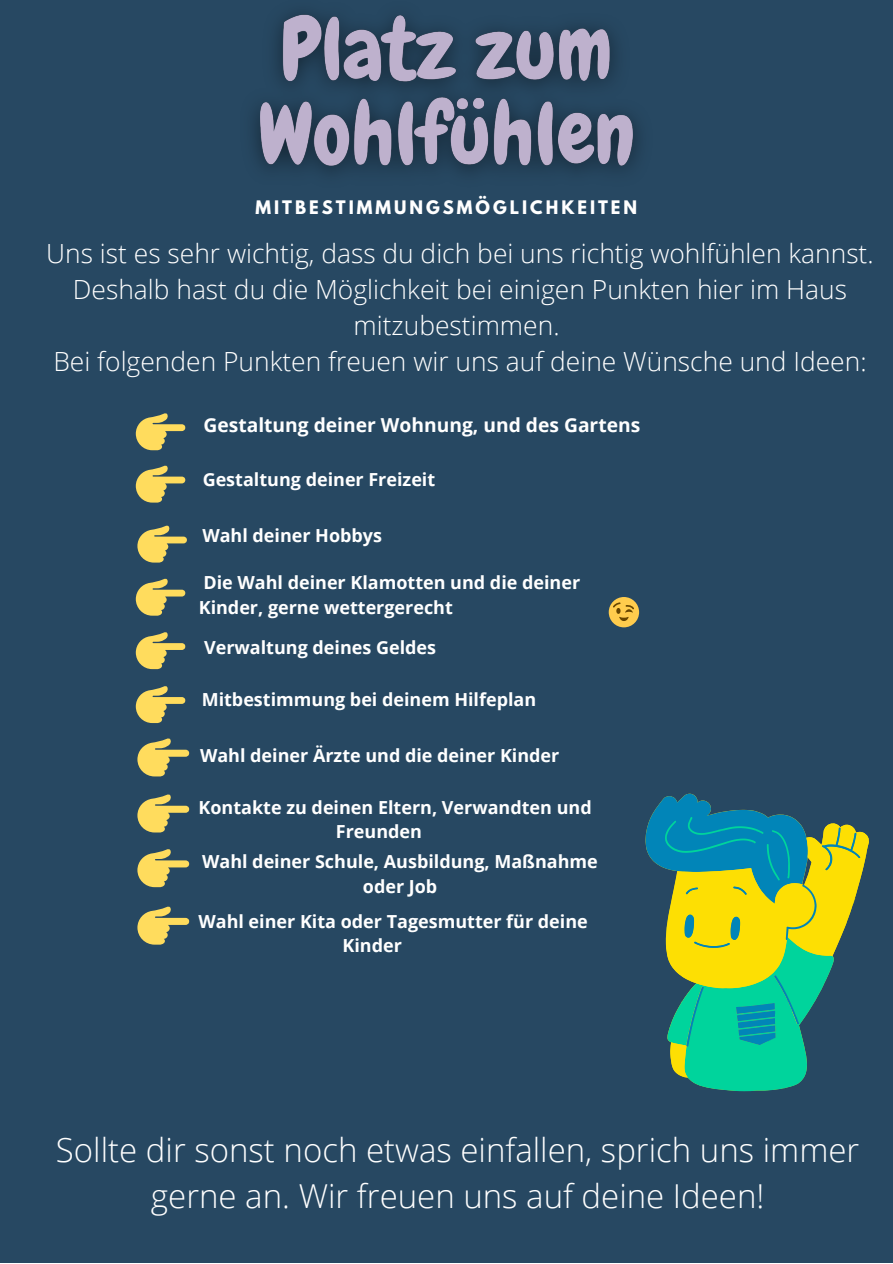
<style>
.page{position:relative;width:893px;height:1264px;background:#fff}
.page>*{position:absolute;margin:0;border:0;box-sizing:border-box;transform-origin:0 0}
.t1{font:300 33px/46px "Open Sans";color:#fff;text-align:center}
.t2{font:300 26.4px/36px "Open Sans";color:#fff;text-align:center}
.t3{font:700 19.2px "Open Sans";color:#fff}
.t4{font:700 18px/24.8px "Open Sans";color:#fff}
.t5{font:700 16.5px "League Spartan";letter-spacing:.18em;color:#fff}
</style>
<div class="page">
<div style="left:0;top:0;width:892px;height:1262px;background:#274862"></div>
<svg style="left:136px;top:413px;width:49px;height:37px"></svg>
<svg style="left:136px;top:465px;width:49px;height:37px"></svg>
<svg style="left:137px;top:525px;width:50px;height:37px"></svg>
<svg style="left:136px;top:578px;width:49px;height:37px"></svg>
<svg style="left:136px;top:632px;width:49px;height:37px"></svg>
<svg style="left:136px;top:686px;width:49px;height:37px"></svg>
<svg style="left:137px;top:738px;width:52px;height:38px"></svg>
<svg style="left:137px;top:794px;width:52px;height:38px"></svg>
<svg style="left:137px;top:849px;width:52px;height:38px"></svg>
<svg style="left:137px;top:906px;width:52px;height:38px"></svg>
<div style="left:608px;top:597px;width:31px;height:30px;background:#ffcc4d;border-radius:50%"></div>
<svg style="left:612px;top:602px;width:22px;height:19px"></svg>
<svg style="left:645px;top:793px;width:224px;height:298px"></svg>
<img style="left:254px;top:13px;width:385px;height:160px">
<p class="t5" style="left:255px;top:199px;width:383px">MITBESTIMMUNGSMÖGLICHKEITEN</p>
<p class="t2" style="left:46px;top:235px;width:828px">Uns ist es sehr wichtig, dass du dich bei uns richtig wohlfühlen kannst.<br>Deshalb hast du die Möglichkeit bei einigen Punkten hier im Haus mitzubestimmen.</p>
<p class="t2" style="left:53px;top:343px;width:814px">Bei folgenden Punkten freuen wir uns auf deine Wünsche und Ideen:</p>
<p class="t3" style="left:203px;top:412px;width:438px">Gestaltung deiner Wohnung, und des Gartens</p>
<p class="t4" style="left:203px;top:466px;width:234px">Gestaltung deiner Freizeit</p>
<p class="t4" style="left:202px;top:522px;width:181px">Wahl deiner Hobbys</p>
<p class="t4" style="left:199px;top:570px;width:383px">Die Wahl deiner Klamotten und die deiner<br>Kinder, gerne wettergerecht</p>
<p class="t4" style="left:204px;top:635px;width:233px">Verwaltung deines Geldes</p>
<p class="t4" style="left:202px;top:686px;width:336px">Mitbestimmung bei deinem Hilfeplan</p>
<p class="t4" style="left:200px;top:743px;width:361px">Wahl deiner Ärzte und die deiner Kinder</p>
<p class="t4" style="left:336px;top:794px;width:257px;text-indent:-137px">Kontakte zu deinen Eltern, Verwandten und<br>Freunden</p>
<p class="t4" style="left:202px;top:848px;width:397px;text-align:center">Wahl deiner Schule, Ausbildung, Maßnahme oder Job</p>
<p class="t4" style="left:342px;top:908px;width:247px;text-indent:-144px">Wahl einer Kita oder Tagesmutter für deine<br>Kinder</p>
<p class="t1" style="left:56px;top:1125px;width:804px">Sollte dir sonst noch etwas einfallen, sprich uns immer gerne an. Wir freuen uns auf deine Ideen!</p>
</div>
